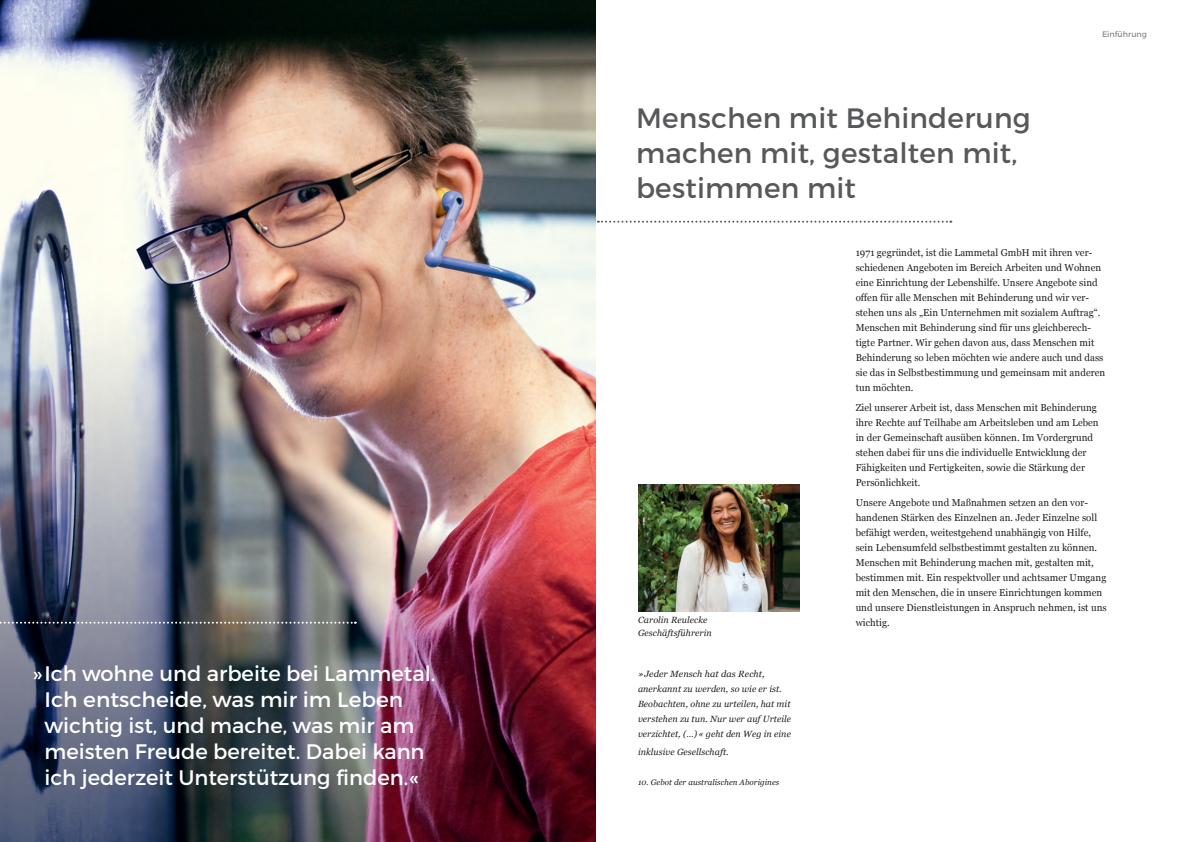
<style>
.page{position:relative;width:1191px;height:842px;background:#fff}
.page>*{position:absolute;margin:0;border:0;box-sizing:border-box;transform-origin:0 0}
.t1{font:28px/35px "Montserrat";letter-spacing:.01em;color:#57585a}
.t2{font:21px/26px "Montserrat";color:#fff}
.t3{font:10px/15px "Georgia";letter-spacing:.005em;color:#231f20}
.t4{font:italic 9px/15px "Georgia";letter-spacing:.01em;color:#231f20}
.t5{font:italic 8px "Georgia";letter-spacing:.01em;color:#231f20}
.t6{font:8px "Montserrat";color:#8a8c8f}
</style>
<div class="page">
<img style="left:0;top:0;width:595px;height:842px">
<img style="left:638px;top:485px;width:161px;height:126px">
<svg style="left:0;top:622px;width:356px;height:2px"></svg>
<svg style="left:598px;top:221px;width:353px;height:2px"></svg>
<h2 class="t2" style="left:44px;top:660px;width:392px;text-indent:-12px">» Ich wohne und arbeite bei Lammetal.<br>Ich entscheide, was mir im Leben wichtig ist, und mache, was mir am meisten Freude bereitet. Dabei kann ich jederzeit Unterstützung finden.«</h2>
<h1 class="t1" style="left:636px;top:100px;width:396px">Menschen mit Behinderung machen mit, gestalten mit, bestimmen mit</h1>
<p class="t6" style="left:1102px;top:30px;width:47px">Einführung</p>
<p class="t4" style="left:638px;top:613px;width:75px;line-height:13px">Carolin Reulecke<br>Geschäftsführerin</p>
<p class="t4" style="left:638px;top:666px;width:155px">»Jeder Mensch hat das Recht, anerkannt zu werden, so wie er ist.<br>Beobachten, ohne zu urteilen, hat mit verstehen zu tun. Nur wer auf Urteile verzichtet, (…)« geht den Weg in eine</p>
<p class="t4" style="left:638px;top:744px;width:92px">inklusive Gesellschaft.</p>
<p class="t5" style="left:638px;top:777px;width:143px">10. Gebot der australischen Aborigines</p>
<p class="t3" style="left:855px;top:245px;width:251px">1971 gegründet, ist die Lammetal GmbH mit ihren ver&shy;schiedenen Angeboten im Bereich Arbeiten und Wohnen eine Einrichtung der Lebenshilfe. Unsere Angebote sind offen für alle Menschen mit Behinderung und wir ver&shy;stehen uns als „Ein Unternehmen mit sozialem Auftrag“.<br>Menschen mit Behinderung sind für uns gleichberech&shy;tigte Partner. Wir gehen davon aus, dass Menschen mit Behinderung so leben möchten wie andere auch und dass sie das in Selbstbestimmung und gemeinsam mit anderen tun möchten.</p>
<p class="t3" style="left:855px;top:400px;width:244px">Ziel unserer Arbeit ist, dass Menschen mit Behinderung ihre Rechte auf Teilhabe am Arbeitsleben und am Leben in der Gemeinschaft ausüben können. Im Vordergrund stehen dabei für uns die individuelle Entwicklung der Fähigkeiten und Fertigkeiten, sowie die Stärkung der Persönlichkeit.</p>
<p class="t3" style="left:855px;top:495px;width:252px">Unsere Angebote und Maßnahmen setzen an den vor&shy;handenen Stärken des Einzelnen an. Jeder Einzelne soll befähigt werden, weitestgehend unabhängig von Hilfe, sein Lebensumfeld selbstbestimmt gestalten zu können.<br>Menschen mit Behinderung machen mit, gestalten mit, bestimmen mit. Ein respektvoller und achtsamer Umgang mit den Menschen, die in unsere Einrichtungen kommen und unsere Dienstleistungen in Anspruch nehmen, ist uns wichtig.</p>
</div>
